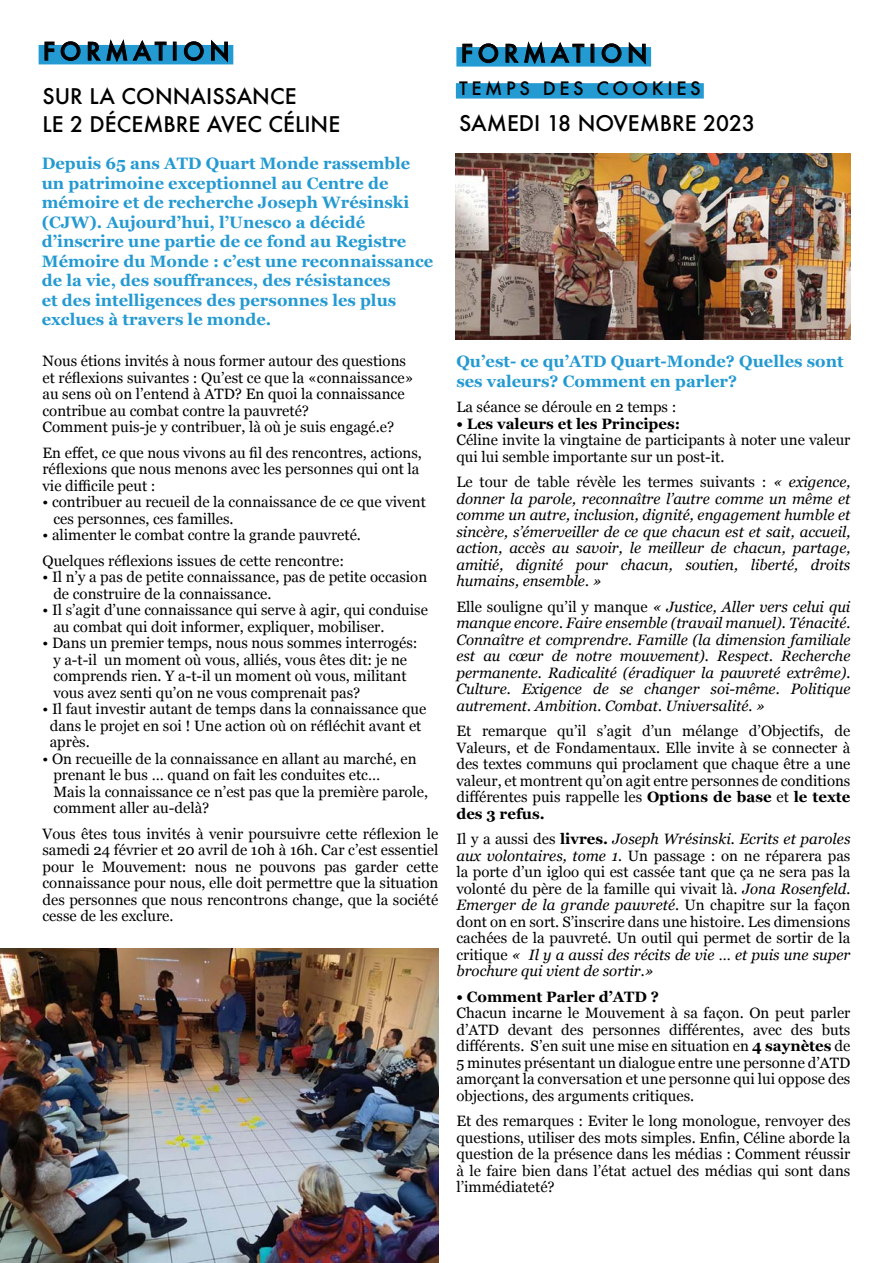
<style>
.page{position:relative;width:893px;height:1263px;background:#fff}
.page>*{position:absolute;margin:0;border:0;box-sizing:border-box;transform-origin:0 0}
.t1{font:500 24px "Futura";letter-spacing:.2em;color:#000}
.t2{font:500 21px/27px "Futura";color:#000}
.t3{font:500 18px "Futura";letter-spacing:.2em;color:#000}
.t4{font:700 16.5px/19.5px "Georgia";color:#249ad2}
.t5{font:15px/16.5px "Georgia";color:#000}
.t6{font:italic 15px/16.5px "Georgia";color:#000;text-align:justify}
.t7{font:700 15px "Georgia";color:#000}
.s1{font-style:normal}
.s2{font-weight:700}
.s3{font-style:italic}
</style>
<div class="page">
<div style="left:456px;top:83px;width:248px;height:16px;background:#249ad2"></div>
<img style="left:456px;top:153px;width:394px;height:187px">
<div style="left:456px;top:47px;width:195px;height:20px;background:#249ad2"></div>
<svg style="left:462px;top:43px;width:37px;height:20px"></svg>
<svg style="left:505px;top:42px;width:80px;height:22px"></svg>
<svg style="left:601px;top:43px;width:21px;height:20px"></svg>
<svg style="left:629px;top:42px;width:17px;height:22px"></svg>
<div style="left:39px;top:45px;width:194px;height:19px;background:#249ad2"></div>
<svg style="left:44px;top:41px;width:37px;height:20px"></svg>
<svg style="left:88px;top:40px;width:79px;height:22px"></svg>
<div style="left:173px;top:42px;width:3px;height:18px;border:1px solid #000"></div>
<svg style="left:184px;top:41px;width:20px;height:20px"></svg>
<svg style="left:211px;top:40px;width:17px;height:22px"></svg>
<img style="left:0;top:948px;width:438px;height:315px">
<h1 class="t1" style="left:43px;top:35px;width:188px">FORMATION</h1>
<h1 class="t1" style="left:461px;top:37px;width:188px">FORMATION</h1>
<h2 class="t2" style="left:43px;top:83px;width:299px">SUR LA CONNAISSANCE<br>LE 2 DÉCEMBRE AVEC CÉLINE</h2>
<p class="t4" style="left:42px;top:153px;width:393px">Depuis 65 ans ATD Quart Monde rassemble un patrimoine exceptionnel au Centre de mémoire et de recherche Joseph Wrésinski (CJW). Aujourd’hui, l’Unesco a décidé d’inscrire une partie de ce fond au Registre Mémoire du Monde : c’est une reconnaissance de la vie, des souffrances, des résistances<br>et des intelligences des personnes les plus exclues à travers le monde.</p>
<p class="t5" style="left:43px;top:352px;width:372px">Nous étions invités à nous former autour des questions et réflexions suivantes : Qu’est ce que la «connaissance» au sens où on l’entend à ATD? En quoi la connaissance contribue au combat contre la pauvreté?<br>Comment puis-je y contribuer, là où je suis engagé.e?</p>
<p class="t5" style="left:43px;top:444px;width:381px">En effet, ce que nous vivons au fil des rencontres, actions, réflexions que nous menons avec les personnes qui ont la vie difficile peut :</p>
<p class="t5" style="left:53px;top:493px;width:374px;text-indent:-11px">• contribuer au recueil de la connaissance de ce que vivent ces personnes, ces familles.</p>
<p class="t5" style="left:43px;top:522px;width:320px;line-height:25.5px">• alimenter le combat contre la grande pauvreté.<br>Quelques réflexions issues de cette rencontre:</p>
<p class="t5" style="left:53px;top:568px;width:375px;text-indent:-11px">• Il n’y a pas de petite connaissance, pas de petite occasion de construire de la connaissance.</p>
<p class="t5" style="left:53px;top:601px;width:376px;text-indent:-11px">• Il s’agit d’une connaissance qui serve à agir, qui conduise au combat qui doit informer, expliquer, mobiliser.</p>
<p class="t5" style="left:53px;top:634px;width:366px;text-indent:-11px">• Dans un premier temps, nous nous sommes interrogés: y a-t-il un moment où vous, alliés, vous êtes dit: je ne comprends rien. Y a-t-il un moment où vous, militant vous avez senti qu’on ne vous comprenait pas?</p>
<p class="t5" style="left:50px;top:700px;width:378px;text-indent:-7px">• Il faut investir autant de temps dans la connaissance que dans le projet en soi ! Une action où on réfléchit avant et après.</p>
<p class="t5" style="left:53px;top:750px;width:376px;text-indent:-11px">• On recueille de la connaissance en allant au marché, en prenant le bus … quand on fait les conduites etc…<br>Mais la connaissance ce n’est pas que la première parole, comment aller au-delà?</p>
<p class="t5" style="left:43px;top:825px;width:397px;text-align:justify">Vous êtes tous invités à venir poursuivre cette réflexion le samedi 24 février et 20 avril de 10h à 16h. Car c’est essentiel pour le Mouvement: nous ne pouvons pas garder cette connaissance pour nous, elle doit permettre que la situation des personnes que nous rencontrons change, que la société cesse de les exclure.</p>
<p class="t3" style="left:459px;top:76px;width:243px">TEMPS DES COOKIES</p>
<h2 class="t2" style="left:459px;top:109px;width:297px">SAMEDI 18 NOVEMBRE 2023</h2>
<p class="t4" style="left:456px;top:351px;width:389px">Qu’est- ce qu’ATD Quart-Monde? Quelles sont ses valeurs? Comment en parler?</p>
<p class="t5" style="left:456px;top:398px;width:221px">La séance se déroule en 2 temps :</p>
<p class="t7" style="left:456px;top:412px;width:225px">• Les valeurs et les Principes:</p>
<p class="t5" style="left:456px;top:431px;width:395px">Céline invite la vingtaine de participants à noter une valeur qui lui semble importante sur un post-it.</p>
<p class="t6" style="left:456px;top:473px;width:396px"><span class="s1">Le tour de table révèle les termes suivants :</span> « exigence, donner la parole, reconnaître l’autre comme un même et comme un autre, inclusion, dignité, engagement humble et sincère, s’émerveiller de ce que chacun est et sait, accueil, action, accès au savoir, le meilleur de chacun, partage, amitié, dignité pour chacun, soutien, liberté, droits humains, ensemble. »</p>
<p class="t6" style="left:456px;top:598px;width:396px"><span class="s1">Elle souligne qu’il y manque</span> « Justice, Aller vers celui qui manque encore. Faire ensemble (travail manuel). Ténacité.<br>Connaître et comprendre. Famille (la dimension familiale est au cœur de notre mouvement). Respect. Recherche permanente. Radicalité (éradiquer la pauvreté extrême).<br>Culture. Exigence de se changer soi-même. Politique autrement. Ambition. Combat. Universalité. »</p>
<p class="t5" style="left:456px;top:722px;width:396px;text-align:justify">Et remarque qu’il s’agit d’un mélange d’Objectifs, de Valeurs, et de Fondamentaux. Elle invite à se connecter à des textes communs qui proclament que chaque être a une valeur, et montrent qu’on agit entre personnes de conditions différentes puis rappelle les <span class="s2">Options de base</span> et <span class="s2">le texte des 3 refus.</span></p>
<p class="t5" style="left:456px;top:830px;width:396px;text-align:justify">Il y a aussi des <span class="s2">livres.</span> <span class="s3">Joseph Wrésinski. Ecrits et paroles aux volontaires, tome 1.</span> Un passage : on ne réparera pas la porte d’un igloo qui est cassée tant que ça ne sera pas la volonté du père de la famille qui vivait là. <span class="s3">Jona Rosenfeld.<br>Emerger de la grande pauvreté</span>. Un chapitre sur la façon dont on en sort. S’inscrire dans une histoire. Les dimensions cachées de la pauvreté. Un outil qui permet de sortir de la critique <span class="s3">« Il y a aussi des récits de vie … et puis une super brochure qui vient de sortir.»</span></p>
<p class="t7" style="left:456px;top:985px;width:204px">• Comment Parler d’ATD ?</p>
<p class="t5" style="left:456px;top:1004px;width:396px;text-align:justify">Chacun incarne le Mouvement à sa façon. On peut parler d’ATD devant des personnes différentes, avec des buts différents. S’en suit une mise en situation en <span class="s2">4 saynètes</span> de 5 minutes présentant un dialogue entre une personne d’ATD amorçant la conversation et une personne qui lui oppose des objections, des arguments critiques.</p>
<p class="t5" style="left:456px;top:1112px;width:396px;text-align:justify">Et des remarques : Eviter le long monologue, renvoyer des questions, utiliser des mots simples. Enfin, Céline aborde la question de la présence dans les médias : Comment réussir à le faire bien dans l’état actuel des médias qui sont dans l’immédiateté?</p>
</div>
